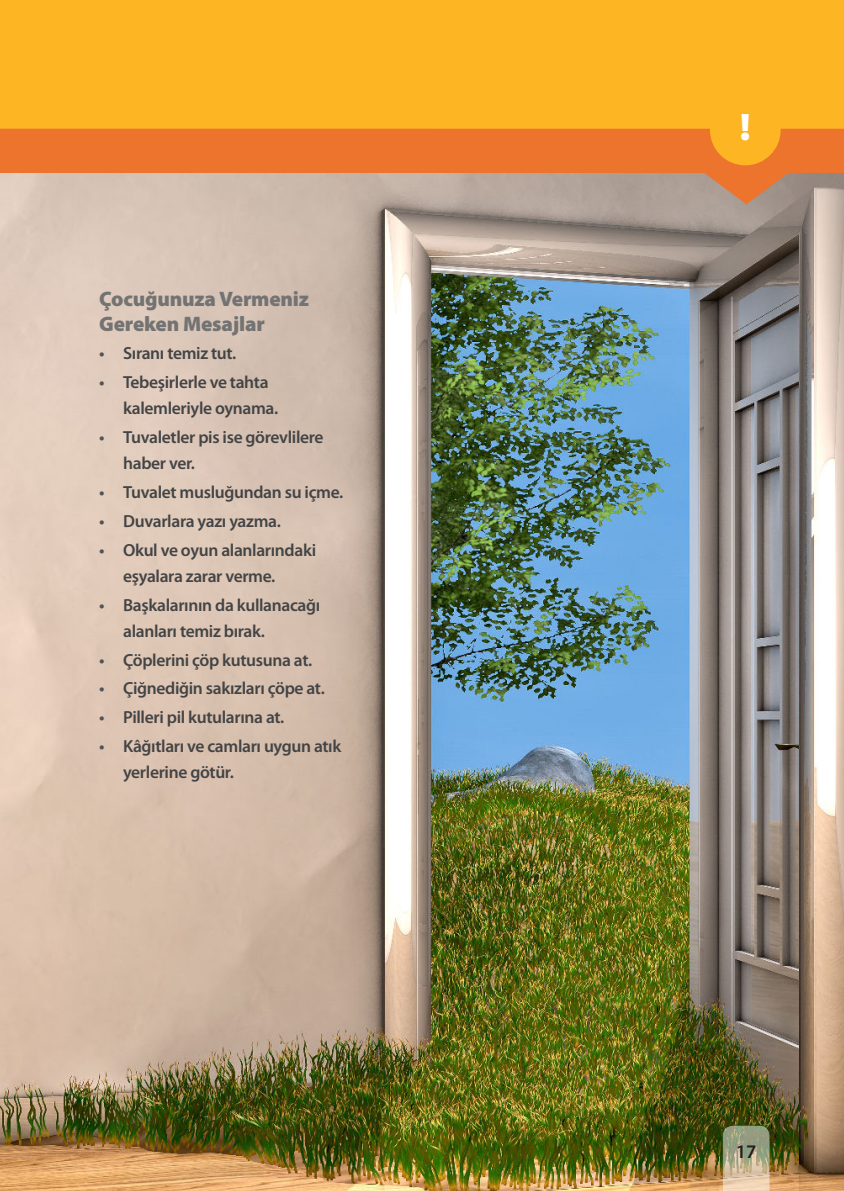
<style>
.page{position:relative;width:844px;height:1191px;background:#fff}
.page>*{position:absolute;margin:0;border:0;box-sizing:border-box;transform-origin:0 0}
.t1{font:900 38.5px "Myriad Pro";color:#fff}
.t2{font:900 21px/24.5px "Myriad Pro";letter-spacing:-.01em;color:#737373}
.t3{font:600 19.25px "Myriad Pro";color:#231f20}
.t4{font:600 17.5px/26.2px "Myriad Pro";letter-spacing:-.02em;color:#434445}
.s1{color:#505457}
</style>
<div class="page">
<img style="left:0;top:204px;width:843px;height:987px">
<svg style="left:0;top:129px;width:843px;height:75px;background:#db8c5c"></svg>
<div style="left:0;top:0;width:843px;height:129px;background:#fdb524"></div>
<div style="left:709px;top:95px;width:71px;height:70px;background:#fdb524;border-radius:50%"></div>
<svg style="left:722px;top:1125px;width:47px;height:66px;background:#b4af8f"></svg>
<p class="t2" style="left:99px;top:287px;width:211px">Çocuğunuza Vermeniz<br>Gereken Mesajlar</p>
<p class="t4" style="left:99px;top:341px;width:139px"><span class="s1">•</span> Sıranı temiz tut.</p>
<p class="t4" style="left:123px;top:369px;width:157px;text-indent:-24px"><span class="s1">•</span> Tebeşirlerle ve tahta kalemleriyle oynama.</p>
<p class="t4" style="left:123px;top:424px;width:202px;text-indent:-24px"><span class="s1">•</span> Tuvaletler pis ise görevlilere haber ver.</p>
<p class="t4" style="left:99px;top:479px;width:245px"><span class="s1">•</span> Tuvalet musluğundan su içme.</p>
<p class="t4" style="left:99px;top:508px;width:183px"><span class="s1">•</span> Duvarlara yazı yazma.</p>
<p class="t4" style="left:123px;top:537px;width:195px;text-indent:-24px"><span class="s1">•</span> Okul ve oyun alanlarındaki eşyalara zarar verme.</p>
<p class="t4" style="left:123px;top:592px;width:198px;text-indent:-24px"><span class="s1">•</span> Başkalarının da kullanacağı alanları temiz bırak.</p>
<p class="t4" style="left:99px;top:647px;width:214px"><span class="s1">•</span> Çöplerini çöp kutusuna at.</p>
<p class="t4" style="left:99px;top:676px;width:227px"><span class="s1">•</span> Çiğnediğin sakızları çöpe at.</p>
<p class="t4" style="left:99px;top:704px;width:186px"><span class="s1">•</span> Pilleri pil kutularına at.</p>
<p class="t4" style="left:123px;top:733px;width:220px;text-indent:-24px"><span class="s1">•</span> Kâğıtları ve camları uygun atık yerlerine götür.</p>
<h1 class="t1" style="left:739px;top:107px;width:12px">!</h1>
<p class="t3" style="left:735px;top:1141px;width:22px">17</p>
</div>
